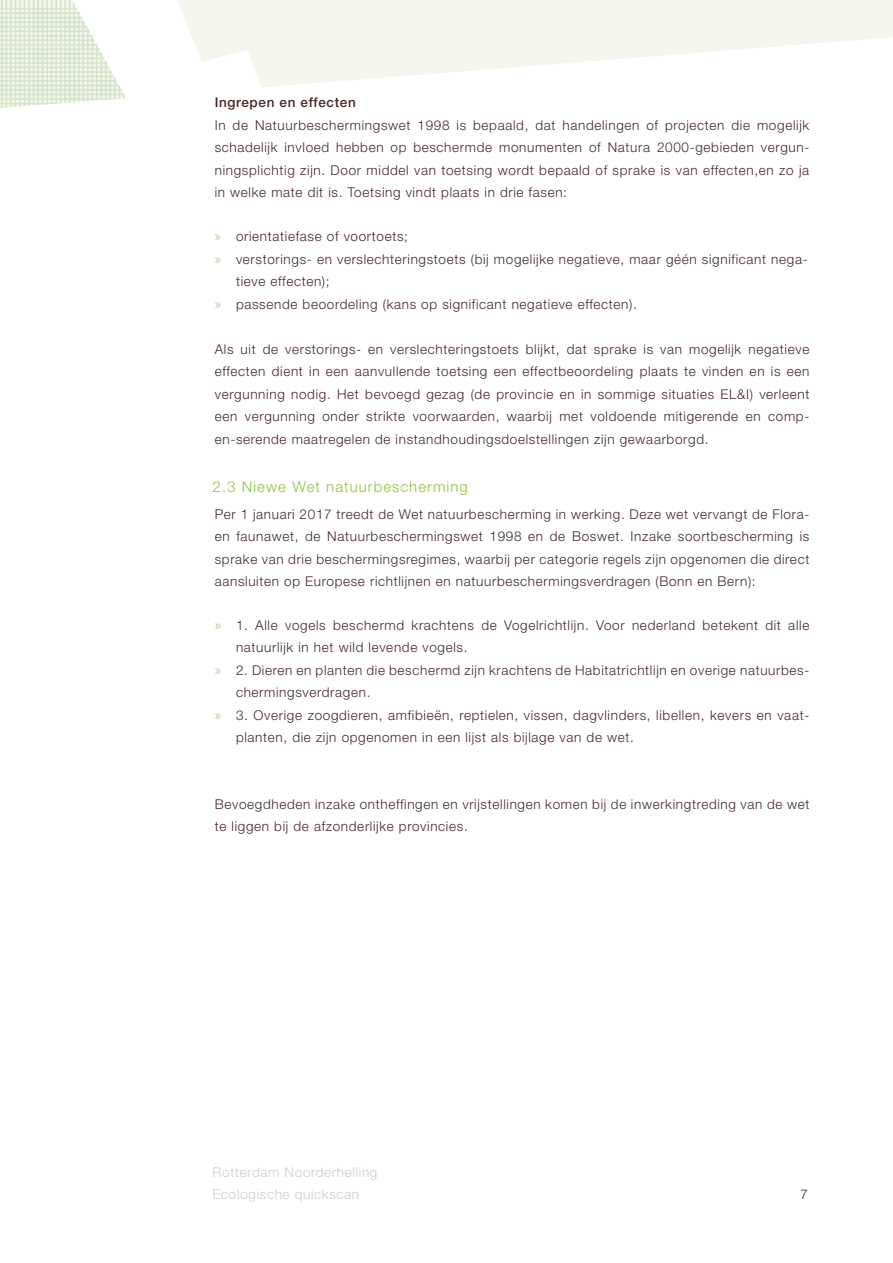
<style>
.page{position:relative;width:893px;height:1263px;background:#fff}
.page>*{position:absolute;margin:0;border:0;box-sizing:border-box;transform-origin:0 0}
.t1{font:300 15px "Helvetica Neue LT Pro";letter-spacing:.07em;color:#8bc63e}
.t2{font:300 13.5px/22.5px "Helvetica Neue LT Pro";letter-spacing:.05em;color:#472829}
.t3{font:300 13.5px/22.5px "Helvetica Neue LT Pro";letter-spacing:.05em;color:#d6caca}
.t4{font:500 13.5px "Helvetica Neue LT Pro";letter-spacing:.05em;color:#472829}
.s1{font-family:"Myriad Pro";font-weight:400;font-size:15px;color:#b4cc95}
</style>
<div class="page">
<svg style="left:125px;top:0;width:768px;height:98px;fill:#f2f6ec"></svg>
<svg style="left:0;top:0;width:125px;height:108px"></svg>
<p class="t4" style="left:215px;top:95px;width:143px">Ingrepen en effecten</p>
<p class="t2" style="left:215px;top:114px;width:596px;text-align:justify">In de Natuurbeschermingswet 1998 is bepaald, dat handelingen of projecten die mogelijk schadelijk invloed hebben op beschermde monumenten of Natura 2000-gebieden vergun&shy;ningsplichtig zijn. Door middel van toetsing wordt bepaald of sprake is van effecten,en zo ja in welke mate dit is. Toetsing vindt plaats in drie fasen:</p>
<p class="t2" style="left:215px;top:225px;width:195px"><span class="s1">»</span> orientatiefase of voortoets;</p>
<p class="t2" style="left:236px;top:247px;width:573px;text-indent:-21px"><span class="s1">»</span> verstorings- en verslechteringstoets (bij mogelijke negatieve, maar géén significant nega&shy;tieve effecten);</p>
<p class="t2" style="left:215px;top:292px;width:424px"><span class="s1">»</span> passende beoordeling (kans op significant negatieve effecten).</p>
<p class="t2" style="left:215px;top:337px;width:596px;text-align:justify">Als uit de verstorings- en verslechteringstoets blijkt, dat sprake is van mogelijk negatieve effecten dient in een aanvullende toetsing een effectbeoordeling plaats te vinden en is een vergunning nodig. Het bevoegd gezag (de provincie en in sommige situaties EL&amp;I) verleent een vergunning onder strikte voorwaarden, waarbij met voldoende mitigerende en comp&shy;en-serende maatregelen de instandhoudingsdoelstellingen zijn gewaarborgd.</p>
<p class="t1" style="left:213px;top:477px;width:257px">2.3 Niewe Wet natuurbescherming</p>
<p class="t2" style="left:215px;top:502px;width:596px;text-align:justify">Per 1 januari 2017 treedt de Wet natuurbescherming in werking. Deze wet vervangt de Flora&shy;en faunawet, de Natuurbeschermingswet 1998 en de Boswet. Inzake soortbescherming is sprake van drie beschermingsregimes, waarbij per categorie regels zijn opgenomen die direct aansluiten op Europese richtlijnen en natuurbeschermingsverdragen (Bonn en Bern):</p>
<p class="t2" style="left:236px;top:613px;width:575px;text-indent:-21px"><span class="s1">»</span> 1. Alle vogels beschermd krachtens de Vogelrichtlijn. Voor nederland betekent dit alle natuurlijk in het wild levende vogels.</p>
<p class="t2" style="left:236px;top:658px;width:575px;text-indent:-21px"><span class="s1">»</span> 2. Dieren en planten die beschermd zijn krachtens de Habitatrichtlijn en overige natuurbes&shy;chermingsverdragen.</p>
<p class="t2" style="left:236px;top:703px;width:575px;text-indent:-21px"><span class="s1">»</span> 3. Overige zoogdieren, amfibieën, reptielen, vissen, dagvlinders, libellen, kevers en vaat&shy;planten, die zijn opgenomen in een lijst als bijlage van de wet.</p>
<p class="t2" style="left:215px;top:792px;width:596px">Bevoegdheden inzake ontheffingen en vrijstellingen komen bij de inwerkingtreding van de wet te liggen bij de afzonderlijke provincies.</p>
<p class="t3" style="left:213px;top:1160px;width:166px">Rotterdam Noorderhelling<br>Ecologische quickscan</p>
<p class="t2" style="left:800px;top:1183px;width:9px">7</p>
</div>
